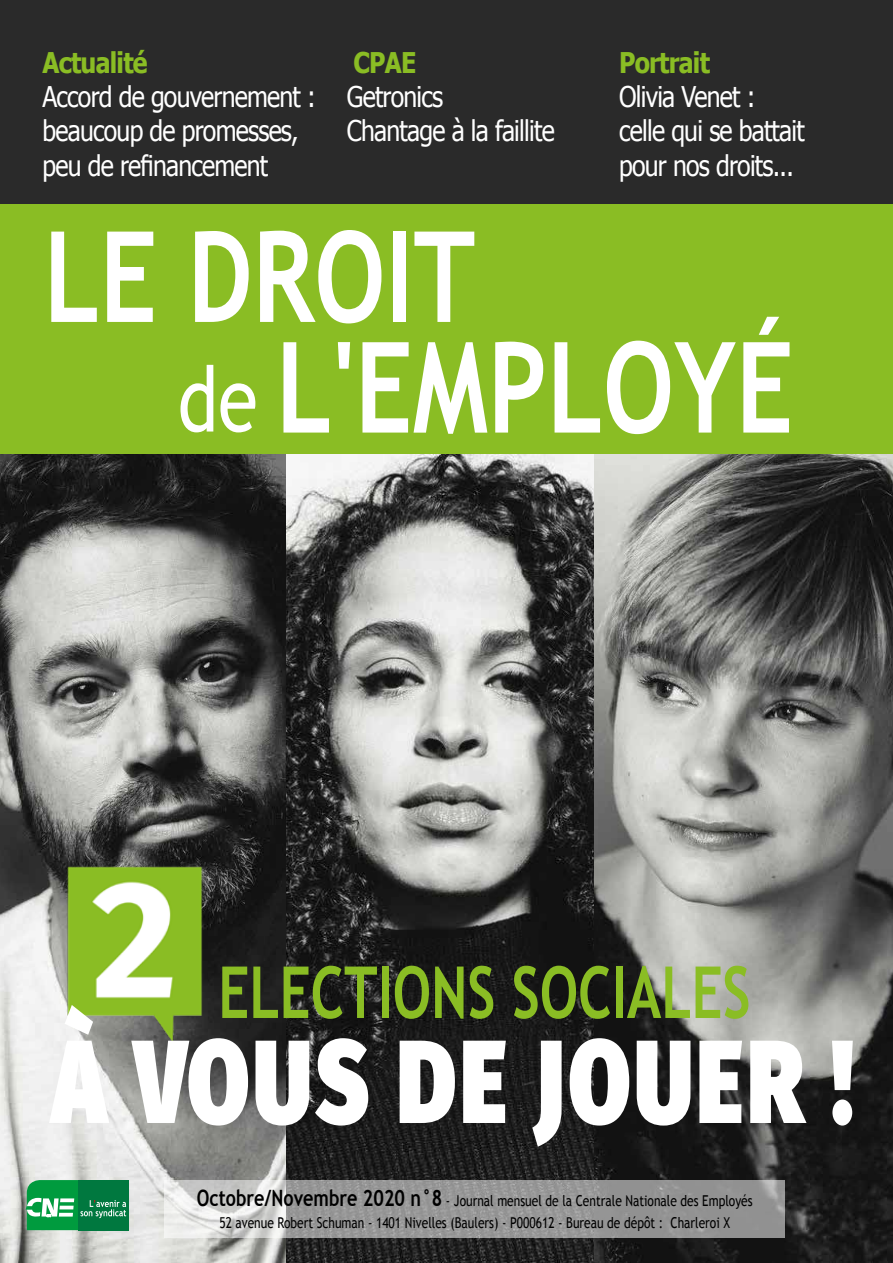
<style>
.page{position:relative;width:893px;height:1263px;background:#fff}
.page>*{position:absolute;margin:0;border:0;box-sizing:border-box;transform-origin:0 0}
.t1{font:700 126.3px/110.6px "Trebuchet MS";color:#fff;scale:.8 1}
.t2{font:900 117.9px "Fira Sans";letter-spacing:.05em;color:#fff;scale:.76 1}
.t3{font:90.45px "Trebuchet MS";color:#fff;scale:.8 1}
.t4{font:700 71.85px "Trebuchet MS";color:#8abd24;scale:.76 1}
.t5{font:28.5px/34.2px "Tahoma";letter-spacing:-.03em;color:#fff;scale:.87 1}
.t6{font:700 28.5px "Tahoma";letter-spacing:-.03em;color:#8abd24;scale:.87 1}
.t7{font:15px/22.5px "Trebuchet MS";color:#000;text-align:center;scale:.8 1}
.s1{font-weight:700;font-size:22.5px}
</style>
<div class="page">
<div style="left:0;top:0;width:893px;height:216px;background:#2a2a2a"></div>
<img style="left:0;top:453px;width:595px;height:810px">
<svg style="left:595px;top:453px;width:298px;height:810px;background:#686966"></svg>
<div style="left:0;top:204px;width:893px;height:249px;background:#8abd24"></div>
<svg style="left:165px;top:1180px;width:620px;height:57px;background:#a3a3a3"></svg>
<div style="left:78px;top:1180px;width:50px;height:50px;background:#00783f"></div>
<svg style="left:26px;top:1180px;width:100px;height:50px"></svg>
<img style="left:62px;top:864px;width:146px;height:180px">
<h3 class="t6" style="left:43px;top:43px;width:122px">Actualité</h3>
<h3 class="t5" style="left:43px;top:78px;width:316px">Accord de gouvernement : beaucoup de promesses, peu de refinancement</h3>
<h3 class="t6" style="left:353px;top:43px;width:74px">CPAE</h3>
<h3 class="t5" style="left:347px;top:78px;width:240px">Getronics<br>Chantage à la faillite</h3>
<h3 class="t6" style="left:619px;top:43px;width:106px">Portrait</h3>
<h3 class="t5" style="left:619px;top:78px;width:215px">Olivia Venet : celle qui se battait pour nos droits...</h3>
<h1 class="t1" style="left:276px;top:222px;width:648px;text-indent:-232px">LE DROIT<br>L'EMPLOYÉ</h1>
<h3 class="t3" style="left:178px;top:346px;width:101px">de</h3>
<h3 class="t4" style="left:218px;top:947px;width:702px">ELECTIONS SOCIALES</h3>
<h2 class="t2" style="left:52px;top:997px;width:1056px">À VOUS DE JOUER !</h2>
<p class="t7" style="left:197px;top:1189px;width:696px"><span class="s1">Octobre/Novembre 2020 n°8</span> - Journal mensuel de la Centrale Nationale des Employés<br>52 avenue Robert Schuman - 1401 Nivelles (Baulers) - P000612 - Bureau de dépôt : Charleroi X</p>
</div>
